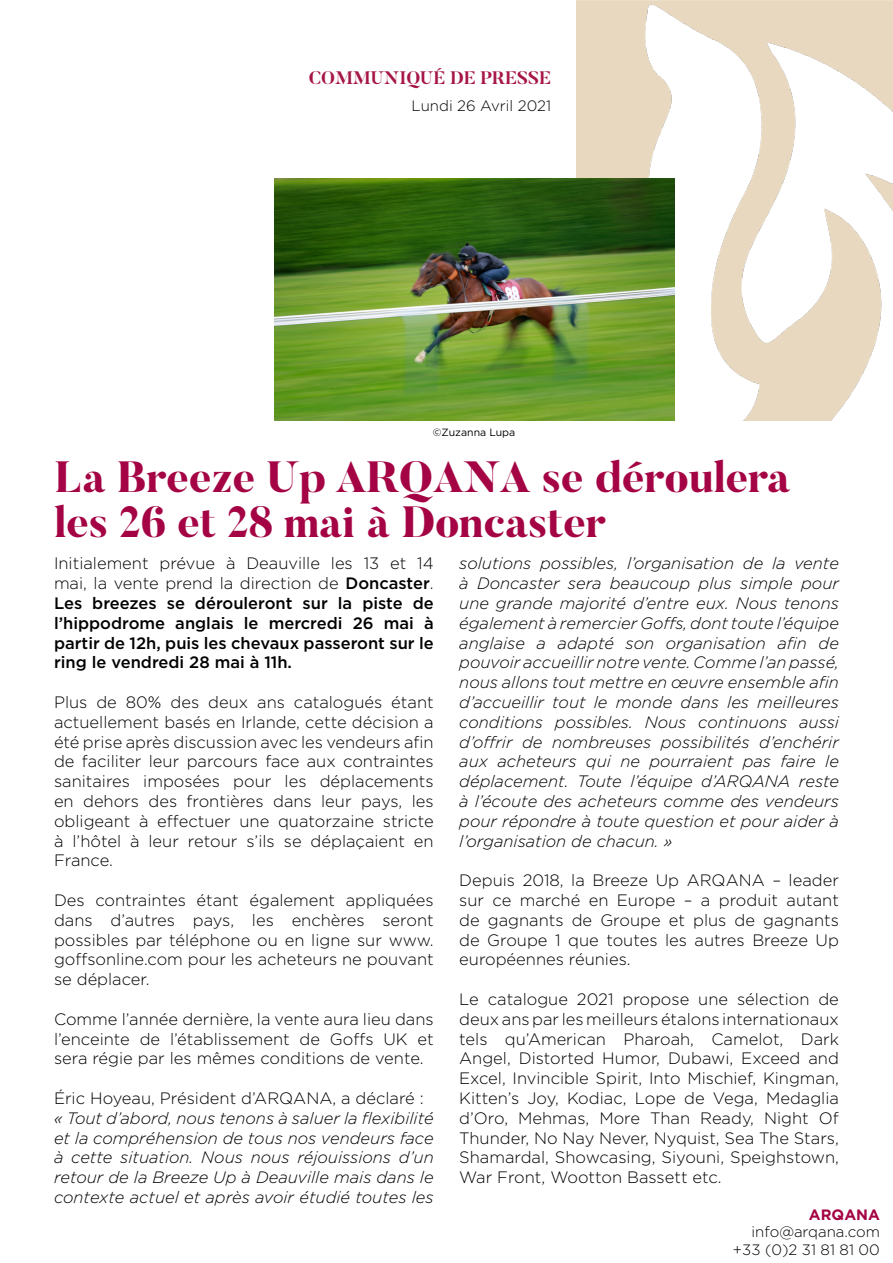
<style>
.page{position:relative;width:893px;height:1263px;background:#fff}
.page>*{position:absolute;margin:0;border:0;box-sizing:border-box;transform-origin:0 0}
.t1{font:800 43.5px/45px "Butler";letter-spacing:-.01em;color:#a40344}
.t2{font:700 18px "Butler";color:#a61548}
.t3{font:300 16.5px/19.8px "Gotham";color:#000;text-align:justify}
.t4{font:italic 300 16.5px/19.8px "Gotham";color:#000;text-align:justify}
.t5{font:500 16.5px/19.8px "Gotham";color:#000;text-align:justify}
.t6{font:300 15px/17.5px "Gotham";color:#020203;text-align:right}
.t7{font:300 15px "Gotham";color:#000}
.t8{font:700 15px "Gotham";color:#a40344}
.t9{font:10.5px "Gotham";color:#000}
.s1{font-weight:300}
</style>
<div class="page">
<img style="left:576px;top:1px;width:317px;height:420px">
<img style="left:274px;top:179px;width:400px;height:242px">
<p class="t2" style="left:309px;top:66px;width:244px">COMMUNIQUÉ DE PRESSE</p>
<p class="t7" style="left:411px;top:96px;width:141px">Lundi 26 Avril 2021</p>
<p class="t9" style="left:433px;top:425px;width:84px">©Zuzanna Lupa</p>
<h1 class="t1" style="left:54px;top:455px;width:738px">La Breeze Up ARQANA se déroulera les 26 et 28 mai à Doncaster</h1>
<p class="t5" style="left:54px;top:553px;width:381px"><span class="s1">Initialement prévue à Deauville les 13 et 14 mai, la vente prend la direction de</span> Doncaster<span class="s1">.<br></span>Les breezes se dérouleront sur la piste de l’hippodrome anglais le mercredi 26 mai à partir de 12h, puis les chevaux passeront sur le ring le vendredi 28 mai à 11h.</p>
<p class="t3" style="left:54px;top:692px;width:381px">Plus de 80% des deux ans catalogués étant actuellement basés en Irlande, cette décision a été prise après discussion avec les vendeurs afin de faciliter leur parcours face aux contraintes sanitaires imposées pour les déplacements en dehors des frontières dans leur pays, les obligeant à effectuer une quatorzaine stricte à l’hôtel à leur retour s’ils se déplaçaient en France.</p>
<p class="t3" style="left:54px;top:890px;width:381px">Des contraintes étant également appliquées dans d’autres pays, les enchères seront possibles par téléphone ou en ligne sur www. goffsonline.com pour les acheteurs ne pouvant se déplacer.</p>
<p class="t3" style="left:54px;top:1009px;width:381px">Comme l’année dernière, la vente aura lieu dans l’enceinte de l’établissement de Goffs UK et sera régie par les mêmes conditions de vente.</p>
<p class="t3" style="left:54px;top:1088px;width:371px">Éric Hoyeau, Président d’ARQANA, a déclaré :</p>
<p class="t4" style="left:54px;top:1108px;width:381px">« Tout d’abord, nous tenons à saluer la flexibilité et la compréhension de tous nos vendeurs face à cette situation. Nous nous réjouissions d’un retour de la Breeze Up à Deauville mais dans le contexte actuel et après avoir étudié toutes les</p>
<p class="t4" style="left:459px;top:553px;width:381px">solutions possibles, l’organisation de la vente à Doncaster sera beaucoup plus simple pour une grande majorité d’entre eux. Nous tenons également à remercier Goffs, dont toute l’équipe anglaise a adapté son organisation afin de pouvoir accueillir notre vente. Comme l’an passé, nous allons tout mettre en œuvre ensemble afin d’accueillir tout le monde dans les meilleures conditions possibles. Nous continuons aussi d’offrir de nombreuses possibilités d’enchérir aux acheteurs qui ne pourraient pas faire le déplacement. Toute l’équipe d’ARQANA reste à l’écoute des acheteurs comme des vendeurs pour répondre à toute question et pour aider à l’organisation de chacun. »</p>
<p class="t3" style="left:459px;top:870px;width:381px">Depuis 2018, la Breeze Up ARQANA – leader sur ce marché en Europe – a produit autant de gagnants de Groupe et plus de gagnants de Groupe 1 que toutes les autres Breeze Up européennes réunies.</p>
<p class="t3" style="left:459px;top:989px;width:381px">Le catalogue 2021 propose une sélection de deux ans par les meilleurs étalons internationaux tels qu’American Pharoah, Camelot, Dark Angel, Distorted Humor, Dubawi, Exceed and Excel, Invincible Spirit, Into Mischief, Kingman, Kitten’s Joy, Kodiac, Lope de Vega, Medaglia d’Oro, Mehmas, More Than Ready, Night Of Thunder, No Nay Never, Nyquist, Sea The Stars, Shamardal, Showcasing, Siyouni, Speighstown, War Front, Wootton Bassett etc.</p>
<p class="t8" style="left:809px;top:1204px;width:72px">ARQANA</p>
<p class="t6" style="left:733px;top:1223px;width:148px">info@arqana.com +33 (0)2 31 81 81 00</p>
</div>
